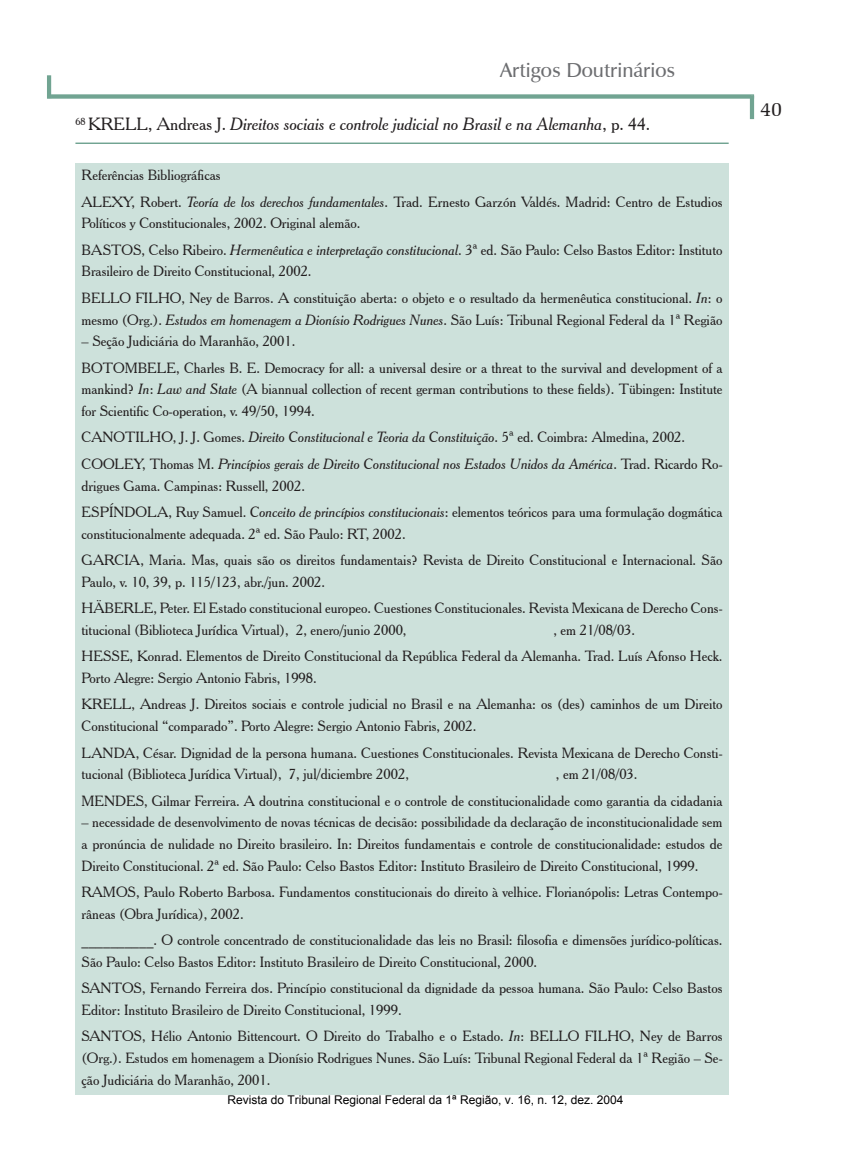
<style>
.page{position:relative;width:851px;height:1149px;background:#fff}
.page>*{position:absolute;margin:0;border:0;box-sizing:border-box;transform-origin:0 0}
.t1{font:600 20.25px "Zapf Humanist 601 BT";color:#6c6d70}
.t2{font:20.25px "Zapf Elliptical 711 BT";color:#231f20}
.t3{font:italic 17.25px "Cheltenham BT";color:#231f20}
.t4{font:14.4px/26.5px "Cheltenham BT";color:#231f20}
.t5{font:italic 14.4px/26.5px "Cheltenham BT";color:#231f20}
.t6{font:12px "Arial";color:#000}
.t7{font:10.05px "Cheltenham BT";color:#231f20}
.s1{font-style:normal}
.s2{font-style:italic}
</style>
<div class="page">
<hr style="left:47px;top:75px;width:4px;height:24px;background:#71a492">
<div style="left:51px;top:94px;width:703px;height:5px;background:#71a492"></div>
<div style="left:749px;top:96px;width:5px;height:23px;background:#71a492"></div>
<hr style="left:75px;top:142px;width:653px;height:2px;background:#71a492">
<div style="left:75px;top:163px;width:653px;height:931px;background:#cde1db"></div>
<h1 class="t1" style="left:500px;top:58px;width:177px">Artigos Doutrinários</h1>
<p class="t7" style="left:75px;top:115px;width:12px">68</p>
<p class="t3" style="left:88px;top:114px;width:563px"><span class="s1">KRELL, Andreas J.</span> Direitos sociais e controle judicial no Brasil e na Alemanha<span class="s1">, p. 44.</span></p>
<p class="t4" style="left:82px;top:162px;width:642px">Referências Bibliográficas<br>ALEXY, Robert. <span class="s2">Teoría de los derechos fundamentales</span>. Trad. Ernesto Garzón Valdés. Madrid: Centro de Estudios</p>
<p class="t4" style="left:82px;top:210px;width:642px">Políticos y Constitucionales, 2002. Original alemão.<br>BASTOS, Celso Ribeiro. <span class="s2">Hermenêutica e interpretação constitucional</span>. 3ª ed. São Paulo: Celso Bastos Editor: Instituto</p>
<p class="t4" style="left:82px;top:258px;width:642px">Brasileiro de Direito Constitucional, 2002.<br>BELLO FILHO, Ney de Barros. A constituição aberta: o objeto e o resultado da hermenêutica constitucional. <span class="s2">In</span>: o</p>
<p class="t4" style="left:82px;top:306px;width:642px">mesmo (Org.). <span class="s2">Estudos em homenagem a Dionísio Rodrigues Nunes</span>. São Luís: Tribunal Regional Federal da 1ª Região</p>
<p class="t4" style="left:82px;top:327px;width:642px">– Seção Judiciária do Maranhão, 2001.<br>BOTOMBELE, Charles B. E. Democracy for all: a universal desire or a threat to the survival and development of a</p>
<p class="t4" style="left:82px;top:378px;width:642px;line-height:21.6px">mankind? <span class="s2">In</span>: <span class="s2">Law and State</span> (A biannual collection of recent german contributions to these fields). Tübingen: Institute for Scientific Co-operation, v. 49/50, 1994.</p>
<p class="t5" style="left:82px;top:424px;width:642px"><span class="s1">CANOTILHO, J. J. Gomes.</span> Direito Constitucional e Teoria da Constituição<span class="s1">. 5ª ed. Coimbra: Almedina, 2002.<br>COOLEY, Thomas M.</span> Princípios gerais de Direito Constitucional nos Estados Unidos da América<span class="s1">. Trad. Ricardo Ro-</span></p>
<p class="t4" style="left:82px;top:472px;width:642px">drigues Gama. Campinas: Russell, 2002.<br>ESPÍNDOLA, Ruy Samuel. <span class="s2">Conceito de princípios constitucionais</span>: elementos teóricos para uma formulação dogmática</p>
<p class="t4" style="left:82px;top:520px;width:642px">constitucionalmente adequada. 2ª ed. São Paulo: RT, 2002.<br>GARCIA, Maria. Mas, quais são os direitos fundamentais? Revista de Direito Constitucional e Internacional. São</p>
<p class="t4" style="left:82px;top:568px;width:642px">Paulo, v. 10, 39, p. 115/123, abr./jun. 2002.<br>HÄBERLE, Peter. El Estado constitucional europeo. Cuestiones Constitucionales. Revista Mexicana de Derecho Cons-</p>
<p class="t4" style="left:82px;top:616px;width:326px">titucional (Biblioteca Jurídica Virtual), 2, enero/junio 2000,</p>
<p class="t4" style="left:82px;top:616px;width:642px;text-indent:471px">, em 21/08/03.<br>HESSE, Konrad. Elementos de Direito Constitucional da República Federal da Alemanha. Trad. Luís Afonso Heck.</p>
<p class="t4" style="left:82px;top:664px;width:642px">Porto Alegre: Sergio Antonio Fabris, 1998.<br>KRELL, Andreas J. Direitos sociais e controle judicial no Brasil e na Alemanha: os (des) caminhos de um Direito</p>
<p class="t4" style="left:82px;top:712px;width:642px">Constitucional “comparado”. Porto Alegre: Sergio Antonio Fabris, 2002.<br>LANDA, César. Dignidad de la persona humana. Cuestiones Constitucionales. Revista Mexicana de Derecho Consti-</p>
<p class="t4" style="left:82px;top:760px;width:329px">tucional (Biblioteca Jurídica Virtual), 7, jul/diciembre 2002,</p>
<p class="t4" style="left:82px;top:760px;width:642px;text-indent:474px">, em 21/08/03.<br>MENDES, Gilmar Ferreira. A doutrina constitucional e o controle de constitucionalidade como garantia da cidadania</p>
<p class="t4" style="left:82px;top:811px;width:642px;line-height:21.6px;text-align:justify">– necessidade de desenvolvimento de novas técnicas de decisão: possibilidade da declaração de inconstitucionalidade sem a pronúncia de nulidade no Direito brasileiro. In: Direitos fundamentais e controle de constitucionalidade: estudos de Direito Constitucional. 2ª ed. São Paulo: Celso Bastos Editor: Instituto Brasileiro de Direito Constitucional, 1999.</p>
<p class="t4" style="left:82px;top:880px;width:642px;line-height:21.6px">RAMOS, Paulo Roberto Barbosa. Fundamentos constitucionais do direito à velhice. Florianópolis: Letras Contempo&shy;râneas (Obra Jurídica), 2002.</p>
<p class="t4" style="left:82px;top:928px;width:642px;line-height:21.6px">__________. O controle concentrado de constitucionalidade das leis no Brasil: filosofia e dimensões jurídico-políticas.<br>São Paulo: Celso Bastos Editor: Instituto Brasileiro de Direito Constitucional, 2000.</p>
<p class="t4" style="left:82px;top:976px;width:642px;line-height:21.6px">SANTOS, Fernando Ferreira dos. Princípio constitucional da dignidade da pessoa humana. São Paulo: Celso Bastos<br>Editor: Instituto Brasileiro de Direito Constitucional, 1999.</p>
<p class="t4" style="left:82px;top:1024px;width:642px;line-height:21.6px;text-align:justify">SANTOS, Hélio Antonio Bittencourt. O Direito do Trabalho e o Estado. <span class="s2">In</span>: BELLO FILHO, Ney de Barros (Org.). Estudos em homenagem a Dionísio Rodrigues Nunes. São Luís: Tribunal Regional Federal da 1ª Região – Se&shy;ção Judiciária do Maranhão, 2001.</p>
<p class="t6" style="left:227px;top:1091px;width:398px">Revista do Tribunal Regional Federal da 1ª Região, v. 16, n. 12, dez. 2004</p>
<h1 class="t2" style="left:760px;top:97px;width:24px">40</h1>
</div>
